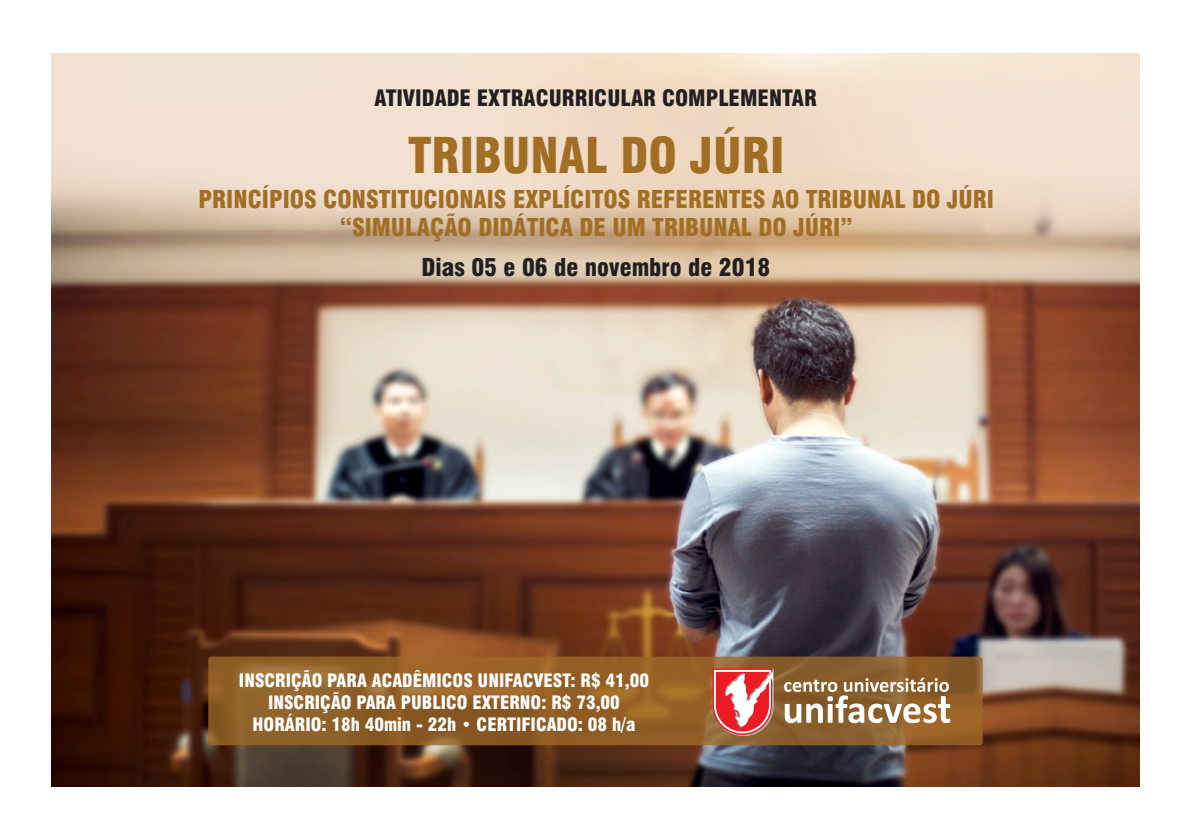
<style>
.page{position:relative;width:1191px;height:840px;background:#fff}
.page>*{position:absolute;margin:0;border:0;box-sizing:border-box;transform-origin:0 0}
.t1{font:900 condensed 48px "Swiss 721 BT";color:#a16e24}
.t2{font:900 condensed 24px/28.8px "Swiss 721 BT";color:#a16e24;text-align:center}
.t3{font:900 condensed 24px "Swiss 721 BT";color:#231f20}
.t4{font:900 condensed 22px "Swiss 721 BT";color:#231f20}
.t5{font:900 condensed 18px/21.6px "Swiss 721 BT";color:#fff;text-align:center}
</style>
<div class="page">
<img style="left:51px;top:54px;width:1089px;height:731px">
<div style="left:208px;top:656px;width:774px;height:88px;background:#9e6928;border-radius:3px;opacity:.8"></div>
<svg style="left:713px;top:668px;width:60px;height:67px"></svg>
<svg style="left:784px;top:677px;width:166px;height:45px"></svg>
<p class="t4" style="left:374px;top:89px;width:444px">ATIVIDADE EXTRACURRICULAR COMPLEMENTAR</p>
<h1 class="t1" style="left:408px;top:136px;width:378px">TRIBUNAL DO JÚRI</h1>
<h2 class="t2" style="left:198px;top:187px;width:797px">PRINCÍPIOS CONSTITUCIONAIS EXPLÍCITOS REFERENTES AO TRIBUNAL DO JÚRI “SIMULAÇÃO DIDÁTICA DE UM TRIBUNAL DO JÚRI”</h2>
<h2 class="t3" style="left:421px;top:257px;width:350px">Dias 05 e 06 de novembro de 2018</h2>
<p class="t5" style="left:239px;top:671px;width:411px">INSCRIÇÃO PARA ACADÊMICOS UNIFACVEST: R$ 41,00<br>INSCRIÇÃO PARA PUBLICO EXTERNO: R$ 73,00<br>HORÁRIO: 18h 40min - 22h • CERTIFICADO: 08 h/a</p>
</div>
